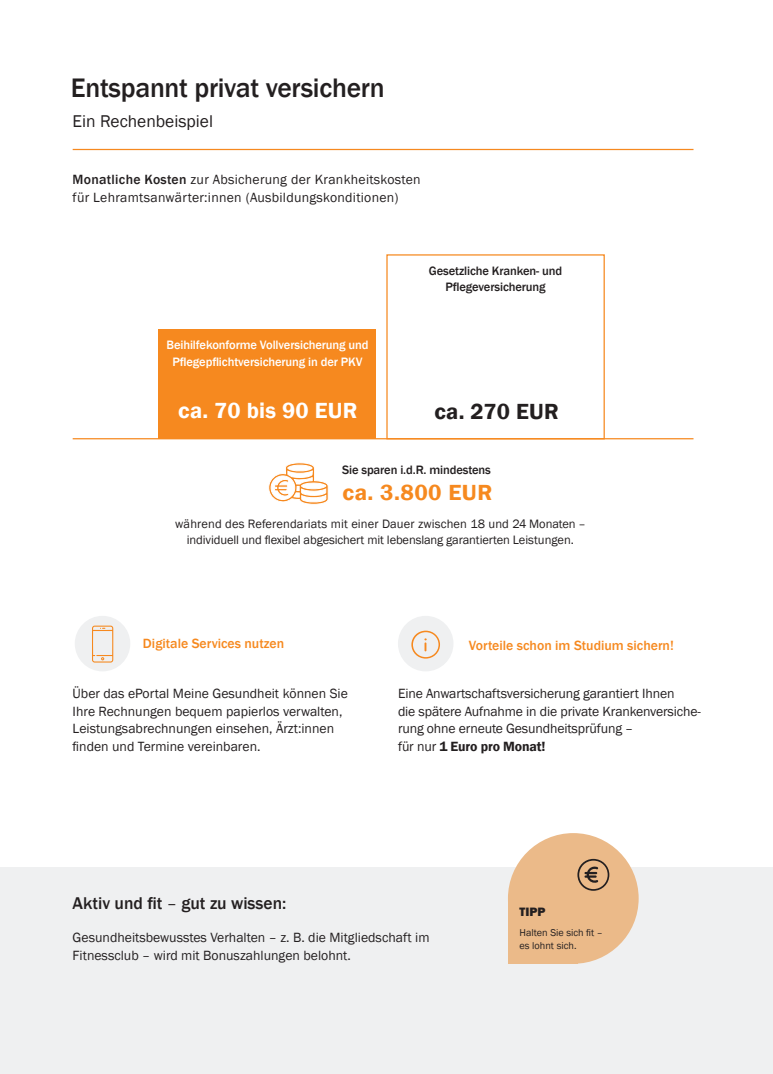
<style>
.page{position:relative;width:773px;height:1074px;background:#fff}
.page>*{position:absolute;margin:0;border:0;box-sizing:border-box;transform-origin:0 0}
.t1{font:500 27.5px "Franklin Gothic";letter-spacing:-.01em;color:#231f20}
.t2{font:600 22.5px "Franklin Gothic";letter-spacing:.01em;color:#fff}
.t3{font:600 22.5px "Franklin Gothic";letter-spacing:.02em;color:#f6891f}
.t4{font:600 22.5px "Franklin Gothic";letter-spacing:.01em;color:#231f20}
.t5{font:500 17.5px "Franklin Gothic";color:#231f20}
.t6{font:17.5px "Franklin Gothic";color:#231f20}
.t7{font:13.75px/17.5px "Franklin Gothic";color:#231f20}
.t8{font:13.75px/17.5px "Franklin Gothic";letter-spacing:.02em;color:#231f20}
.t9{font:500 13.75px "Franklin Gothic";color:#f6891f}
.t10{font:12.5px/16.2px "Franklin Gothic";letter-spacing:-.01em;color:#231f20;text-align:center}
.t11{font:500 12.5px/16.2px "Franklin Gothic";letter-spacing:-.01em;color:#fff;text-align:center}
.t12{font:500 12.5px/16.2px "Franklin Gothic";letter-spacing:-.01em;color:#231f20;text-align:center}
.t13{font:800 12.5px "Franklin Gothic";color:#231f20}
.t14{font:10.25px/12.5px "Franklin Gothic";color:#231f20}
.s1{font-weight:500}
.s2{font-weight:600}
.s3{font-weight:400}
</style>
<div class="page">
<div style="left:0;top:867px;width:772px;height:207px;background:#eff0f1"></div>
<hr style="left:73px;top:149px;width:620px;height:1px;background:#f6891f">
<svg style="left:268px;top:462px;width:61px;height:43px"></svg>
<div style="left:159px;top:330px;width:217px;height:109px;background:#f6891f"></div>
<hr style="left:73px;top:438px;width:620px;height:1px;background:#f6891f">
<div style="left:398px;top:616px;width:55px;height:55px;background:#eff0f1;border-radius:50%"></div>
<div style="left:75px;top:616px;width:55px;height:55px;background:#eff0f1;border-radius:50%"></div>
<svg style="left:411px;top:630px;width:29px;height:28px"></svg>
<svg style="left:92px;top:625px;width:21px;height:37px"></svg>
<div style="left:508px;top:833px;width:130px;height:130px;background:#ebba89;border-radius:50%"></div>
<div style="left:508px;top:898px;width:69px;height:65px;background:#ebba89"></div>
<svg style="left:577px;top:859px;width:32px;height:31px"></svg>
<h1 class="t1" style="left:71px;top:71px;width:315px">Entspannt privat versichern</h1>
<p class="t6" style="left:73px;top:110px;width:142px">Ein Rechenbeispiel</p>
<p class="t8" style="left:73px;top:171px;width:349px"><span class="s1">Monatliche Kosten</span> zur Absicherung der Krankheitskosten für Lehramtsanwärter:innen (Ausbildungskonditionen)</p>
<p class="t11" style="left:166px;top:337px;width:203px">Beihilfekonforme Vollversicherung und<br>Pflegepflichtversicherung in der PKV</p>
<h2 class="t2" style="left:178px;top:397px;width:181px">ca. 70 bis 90 EUR</h2>
<p class="t12" style="left:429px;top:262px;width:135px">Gesetzliche Kranken- und<br>Pflegeversicherung</p>
<h2 class="t4" style="left:434px;top:398px;width:126px">ca. 270 EUR</h2>
<p class="t12" style="left:342px;top:461px;width:150px">Sie sparen i.d.R. mindestens</p>
<h2 class="t3" style="left:342px;top:479px;width:151px">ca. 3.800 EUR</h2>
<p class="t10" style="left:175px;top:516px;width:412px">während des Referendariats mit einer Dauer zwischen 18 und 24 Monaten – individuell und flexibel abgesichert mit lebenslang garantierten Leistungen.</p>
<p class="t9" style="left:143px;top:635px;width:143px">Digitale Services nutzen</p>
<p class="t9" style="left:469px;top:636px;width:206px">Vorteile schon im Studium sichern!</p>
<p class="t7" style="left:73px;top:685px;width:277px">Über das ePortal Meine Gesundheit können Sie Ihre Rechnungen bequem papierlos verwalten, Leistungsabrechnungen einsehen, Ärzt:innen finden und Termine vereinbaren.</p>
<p class="t7" style="left:398px;top:685px;width:304px">Eine Anwartschaftsversicherung garantiert Ihnen<br>die spätere Aufnahme in die private Krankenversiche&shy;rung ohne erneute Gesundheitsprüfung –<br>für nur <span class="s2">1 Euro pro Monat!</span></p>
<p class="t5" style="left:73px;top:892px;width:215px">Aktiv und fit <span class="s3">–</span> gut zu wissen:</p>
<p class="t7" style="left:73px;top:929px;width:358px">Gesundheitsbewusstes Verhalten – z. B. die Mitgliedschaft im<br>Fitnessclub – wird mit Bonuszahlungen belohnt.</p>
<p class="t13" style="left:519px;top:904px;width:27px">TIPP</p>
<p class="t14" style="left:519px;top:926px;width:85px">Halten Sie sich fit – es lohnt sich.</p>
</div>
